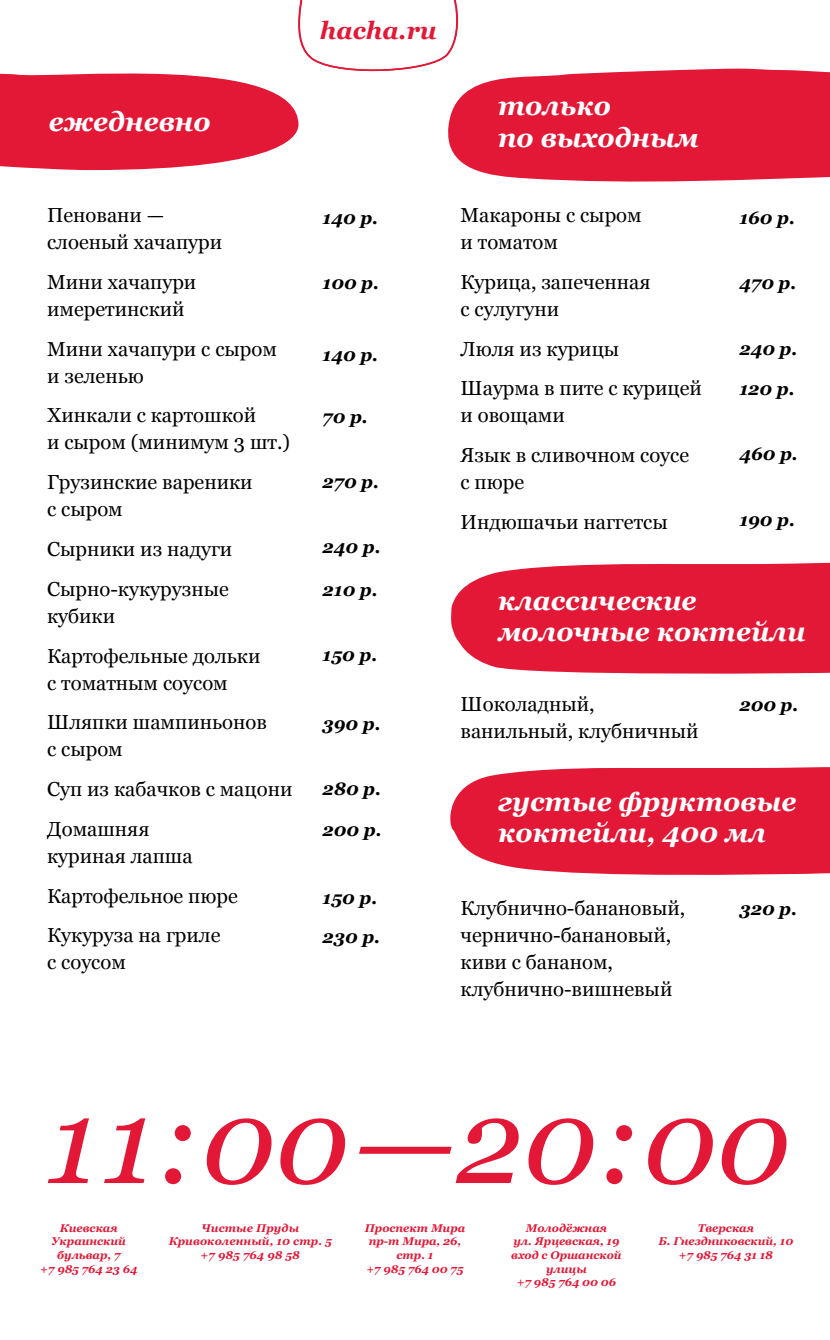
<style>
.page{position:relative;width:830px;height:1340px;background:#fff}
.page>*{position:absolute;margin:0;border:0;box-sizing:border-box;transform-origin:0 0}
.t1{font:italic 119.7px "Georgia";color:#e31837}
.t2{font:italic 700 27px/31.5px "Georgia";color:#fff}
.t3{font:italic 700 24.53px "Georgia";color:#e31837}
.t4{font:20.25px/27px "Georgia";color:#000}
.t5{font:italic 700 18px "Georgia";color:#000}
.t6{font:italic 700 11.25px/13.5px "Georgia";color:#e31837;text-align:center}
</style>
<div class="page">
<svg style="left:465px;top:68px;width:364px;height:114px;background:#e42845"></svg>
<svg style="left:451px;top:562px;width:378px;height:112px;background:#e52a47"></svg>
<svg style="left:450px;top:767px;width:379px;height:108px;background:#e52946"></svg>
<svg style="left:0;top:0;width:465px;height:170px"></svg>
<p class="t2" style="left:49px;top:106px;width:163px">ежедневно</p>
<p class="t4" style="left:47px;top:202px;width:176px">Пеновани — слоеный хачапури</p>
<p class="t4" style="left:47px;top:269px;width:151px">Мини хачапури имеретинский</p>
<p class="t4" style="left:47px;top:335px;width:231px">Мини хачапури с сыром и зеленью</p>
<p class="t4" style="left:47px;top:402px;width:244px">Хинкали с картошкой<br>и сыром (минимум 3 шт.)</p>
<p class="t4" style="left:47px;top:469px;width:207px">Грузинские вареники с сыром</p>
<p class="t4" style="left:47px;top:536px;width:187px">Сырники из надуги</p>
<p class="t4" style="left:47px;top:575px;width:183px">Сырно-кукурузные кубики</p>
<p class="t4" style="left:47px;top:642px;width:215px">Картофельные дольки с томатным соусом</p>
<p class="t4" style="left:47px;top:709px;width:221px">Шляпки шампиньонов с сыром</p>
<p class="t4" style="left:47px;top:776px;width:247px">Суп из кабачков с мацони</p>
<p class="t4" style="left:47px;top:815px;width:147px">Домашняя куриная лапша</p>
<p class="t4" style="left:47px;top:882px;width:192px">Картофельное пюре</p>
<p class="t4" style="left:47px;top:922px;width:175px">Кукуруза на гриле с соусом</p>
<p class="t3" style="left:320px;top:17px;width:118px">hacha.ru</p>
<p class="t5" style="left:322px;top:207px;width:57px">140 р.</p>
<p class="t5" style="left:322px;top:272px;width:58px">100 р.</p>
<p class="t5" style="left:322px;top:344px;width:57px">140 р.</p>
<p class="t5" style="left:322px;top:406px;width:47px">70 р.</p>
<p class="t5" style="left:322px;top:471px;width:58px">270 р.</p>
<p class="t5" style="left:322px;top:536px;width:59px">240 р.</p>
<p class="t5" style="left:322px;top:579px;width:57px">210 р.</p>
<p class="t5" style="left:322px;top:645px;width:56px">150 р.</p>
<p class="t5" style="left:322px;top:713px;width:59px">390 р.</p>
<p class="t5" style="left:322px;top:778px;width:60px">280 р.</p>
<p class="t5" style="left:322px;top:819px;width:60px">200 р.</p>
<p class="t5" style="left:322px;top:887px;width:56px">150 р.</p>
<p class="t5" style="left:322px;top:926px;width:59px">230 р.</p>
<p class="t2" style="left:497px;top:90px;width:202px">только<br>по выходным</p>
<p class="t4" style="left:460px;top:202px;width:182px">Макароны с сыром и томатом</p>
<p class="t4" style="left:460px;top:269px;width:191px">Курица, запеченная с сулугуни</p>
<p class="t4" style="left:460px;top:335px;width:160px">Люля из курицы</p>
<p class="t4" style="left:460px;top:375px;width:243px">Шаурма в пите с курицей и овощами</p>
<p class="t4" style="left:460px;top:442px;width:230px">Язык в сливочном соусе с пюре</p>
<p class="t4" style="left:460px;top:509px;width:209px">Индюшачьи наггетсы</p>
<p class="t5" style="left:739px;top:207px;width:57px">160 р.</p>
<p class="t5" style="left:739px;top:272px;width:58px">470 р.</p>
<p class="t5" style="left:739px;top:339px;width:59px">240 р.</p>
<p class="t5" style="left:739px;top:379px;width:57px">120 р.</p>
<p class="t5" style="left:739px;top:444px;width:60px">460 р.</p>
<p class="t5" style="left:739px;top:509px;width:57px">190 р.</p>
<p class="t2" style="left:497px;top:584px;width:309px">классические молочные коктейли</p>
<p class="t4" style="left:460px;top:690px;width:239px">Шоколадный, ванильный, клубничный</p>
<p class="t5" style="left:739px;top:694px;width:60px">200 р.</p>
<p class="t2" style="left:497px;top:785px;width:300px">густые фруктовые коктейли, 400 мл</p>
<p class="t4" style="left:460px;top:894px;width:226px">Клубнично-банановый, чернично-банановый, киви с бананом, клубнично-вишневый</p>
<p class="t5" style="left:739px;top:898px;width:59px">320 р.</p>
<p class="t1" style="left:47px;top:1073px;width:743px">11:00—20:00</p>
<p class="t6" style="left:60px;top:1221px;width:59px">Киевская</p>
<p class="t6" style="left:52px;top:1234px;width:76px">Украинский бульвар, 7</p>
<p class="t6" style="left:40px;top:1261px;width:98px">+7 985 764 23 64</p>
<p class="t6" style="left:201px;top:1221px;width:99px">Чистые Пруды</p>
<p class="t6" style="left:169px;top:1234px;width:165px">Кривоколенный, 10 стр. 5</p>
<p class="t6" style="left:200px;top:1248px;width:101px">+7 985 764 98 58</p>
<p class="t6" style="left:364px;top:1221px;width:102px">Проспект Мира</p>
<p class="t6" style="left:368px;top:1234px;width:94px">пр-т Мира, 26, стр. 1</p>
<p class="t6" style="left:366px;top:1261px;width:99px">+7 985 764 00 75</p>
<p class="t6" style="left:525px;top:1221px;width:83px">Молодёжная</p>
<p class="t6" style="left:513px;top:1234px;width:107px">ул. Ярцевская, 19</p>
<p class="t6" style="left:511px;top:1248px;width:112px">вход с Оршанской улицы</p>
<p class="t6" style="left:516px;top:1275px;width:101px">+7 985 764 00 06</p>
<p class="t6" style="left:697px;top:1221px;width:58px">Тверская</p>
<p class="t6" style="left:658px;top:1234px;width:136px">Б. Гнездниковский, 10</p>
<p class="t6" style="left:678px;top:1248px;width:95px">+7 985 764 31 18</p>
</div>
